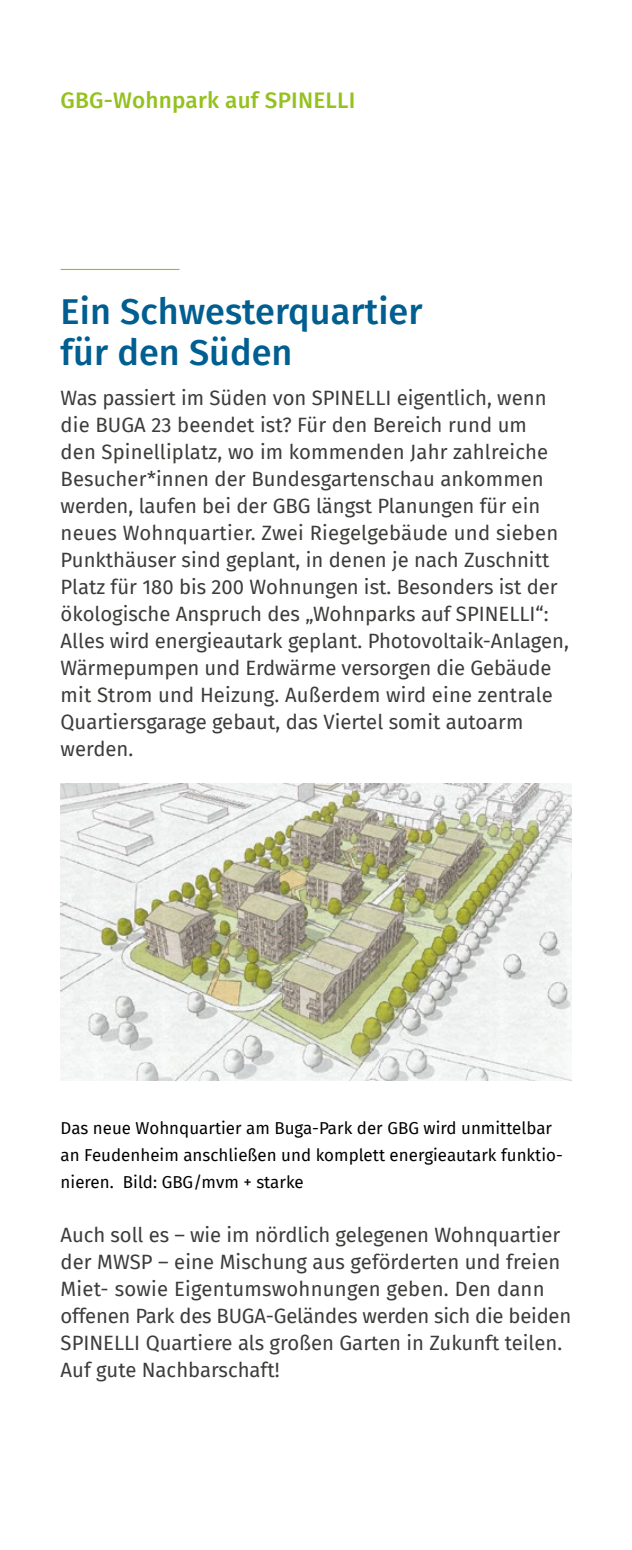
<style>
.page{position:relative;width:632px;height:1550px;background:#fff}
.page>*{position:absolute;margin:0;border:0;box-sizing:border-box;transform-origin:0 0}
.Headline_Inhaltssei{font:500 36px/40.5px "Fira Sans";color:#005e90}
.Bereichstext_oben{font:500 22.5px "Fira Sans";letter-spacing:.01em;color:#95c11f}
.Fließtext{font:20.25px/27px "Fira Sans";color:#3c3c3b}
.Bildunterschrift{font:16.88px/27px "Fira Sans";color:#000}
</style>
<div class="page">
<hr style="left:61px;top:269px;width:118px;height:1px;background:#95c11f">
<img style="left:61px;top:783px;width:510px;height:297px">
<h1 class="Bereichstext_oben" style="left:61px;top:82px;width:296px">GBG-Wohnpark auf SPINELLI</h1>
<h2 class="Headline_Inhaltssei" style="left:61px;top:289px;width:363px">Ein Schwesterquartier für den Süden</h2>
<p class="Fließtext" style="left:61px;top:384px;width:509px">Was passiert im Süden von SPINELLI eigentlich, wenn die BUGA 23 beendet ist? Für den Bereich rund um<br>den Spinelliplatz, wo im kommenden Jahr zahlreiche Besucher*innen der Bundesgartenschau ankommen werden, laufen bei der GBG längst Planungen für ein neues Wohnquartier. Zwei Riegelgebäude und sieben Punkthäuser sind geplant, in denen je nach Zuschnitt Platz für 180 bis 200 Wohnungen ist. Besonders ist der ökologische Anspruch des „Wohnparks auf SPINELLI“:<br>Alles wird energieautark geplant. Photovoltaik-Anlagen, Wärmepumpen und Erdwärme versorgen die Gebäude mit Strom und Heizung. Außerdem wird eine zentrale Quartiersgarage gebaut, das Viertel somit autoarm werden.</p>
<p class="Bildunterschrift" style="left:61px;top:1114px;width:503px">Das neue Wohnquartier am Buga-Park der GBG wird unmittelbar an Feudenheim anschließen und komplett energieautark funktio&shy;nieren. Bild: GBG/mvm + starke</p>
<p class="Fließtext" style="left:61px;top:1221px;width:512px">Auch soll es – wie im nördlich gelegenen Wohnquartier der MWSP – eine Mischung aus geförderten und freien Miet- sowie Eigentumswohnungen geben. Den dann offenen Park des BUGA-Geländes werden sich die beiden SPINELLI Quartiere als großen Garten in Zukunft teilen.<br>Auf gute Nachbarschaft!</p>
</div>
